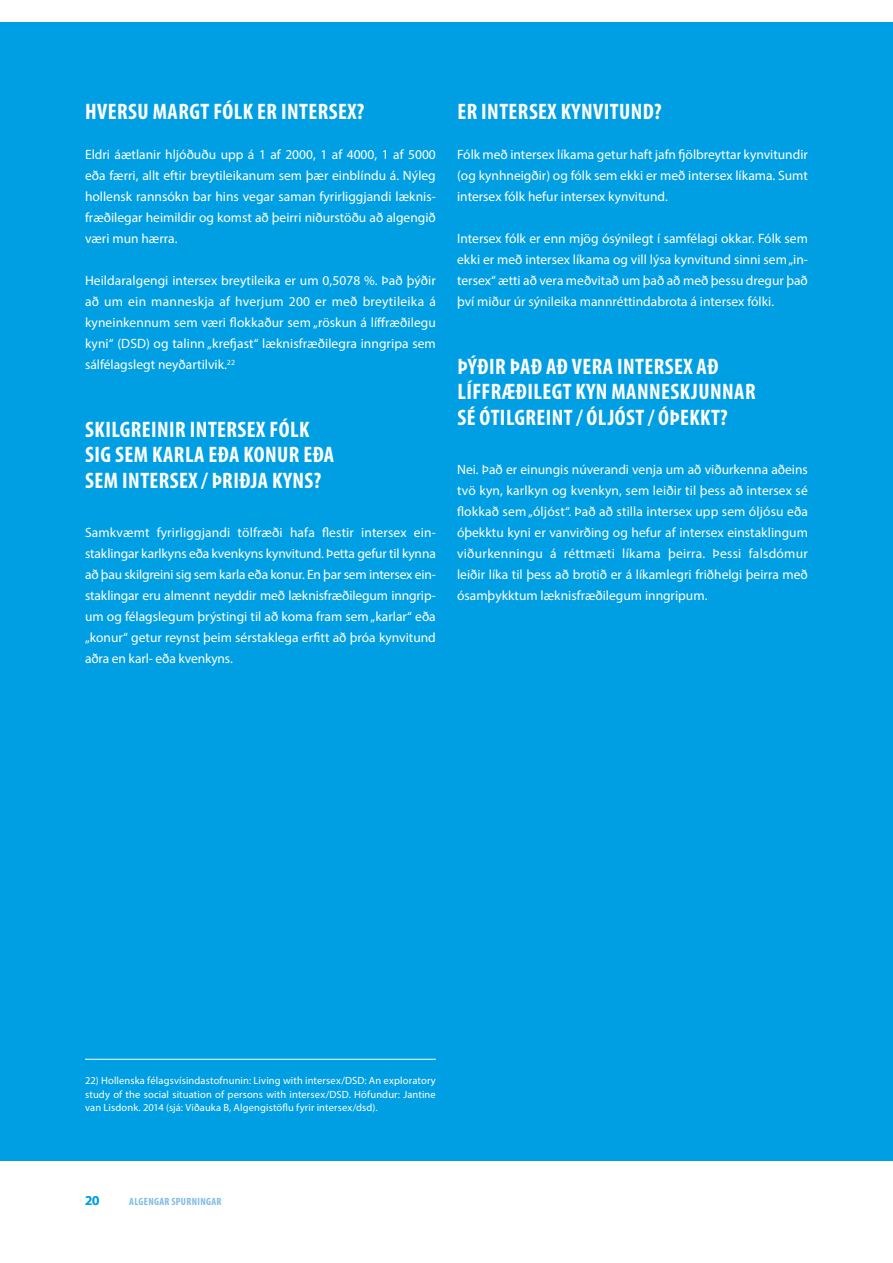
<style>
.page{position:relative;width:893px;height:1263px;background:#fff}
.page>*{position:absolute;margin:0;border:0;box-sizing:border-box;transform-origin:0 0}
.t1{font:700 condensed 22.5px/25.5px "Myriad Pro";letter-spacing:.02em;color:#fff}
.t2{font:13.5px/21px "Myriad Pro";color:#fff;text-align:justify}
.t3{font:600 13.5px "Myriad Pro";color:#159fdb}
.t4{font:10.5px/13.5px "Myriad Pro";letter-spacing:.015em;color:#fff;text-align:justify}
.t5{font:700 condensed 10.5px "Myriad Pro";letter-spacing:.03em;color:#80bbe7}
</style>
<div class="page">
<div style="left:0;top:21px;width:893px;height:1140px;background:#009fe3"></div>
<hr style="left:85px;top:1059px;width:351px;height:1px;background:#fff">
<h1 class="t1" style="left:85px;top:98px;width:281px">HVERSU MARGT FÓLK ER INTERSEX?</h1>
<p class="t2" style="left:85px;top:144px;width:352px">Eldri áætlanir hljóðuðu upp á 1 af 2000, 1 af 4000, 1 af 5000 eða færri, allt eftir breytileikanum sem þær einblíndu á. Nýleg hollensk rannsókn bar hins vegar saman fyrirliggjandi læknis&shy;fræðilegar heimildir og komst að þeirri niðurstöðu að algengið væri mun hærra.</p>
<p class="t2" style="left:85px;top:270px;width:352px">Heildaralgengi intersex breytileika er um 0,5078 %. Það þýðir að um ein manneskja af hverjum 200 er með breytileika á kyneinkennum sem væri flokkaður sem „röskun á líffræðilegu kyni“ (DSD) og talinn „krefjast“ læknisfræðilegra inngripa sem sálfélagslegt neyðartilvik.<sup>22</sup></p>
<h1 class="t1" style="left:85px;top:416px;width:250px">SKILGREINIR INTERSEX FÓLK<br>SIG SEM KARLA EÐA KONUR EÐA<br>SEM INTERSEX / ÞRIÐJA KYNS?</h1>
<p class="t2" style="left:85px;top:522px;width:352px">Samkvæmt fyrirliggjandi tölfræði hafa flestir intersex ein&shy;staklingar karlkyns eða kvenkyns kynvitund. Þetta gefur til kynna að þau skilgreini sig sem karla eða konur. En þar sem intersex ein&shy;staklingar eru almennt neyddir með læknisfræðilegum inngrip&shy;um og félagslegum þrýstingi til að koma fram sem „karlar“ eða „konur“ getur reynst þeim sérstaklega erfitt að þróa kynvitund aðra en karl- eða kvenkyns.</p>
<h1 class="t1" style="left:457px;top:98px;width:206px">ER INTERSEX KYNVITUND?</h1>
<p class="t2" style="left:457px;top:144px;width:352px">Fólk með intersex líkama getur haft jafn fjölbreyttar kynvitundir (og kynhneigðir) og fólk sem ekki er með intersex líkama. Sumt intersex fólk hefur intersex kynvitund.</p>
<p class="t2" style="left:457px;top:228px;width:352px">Intersex fólk er enn mjög ósýnilegt í samfélagi okkar. Fólk sem ekki er með intersex líkama og vill lýsa kynvitund sinni sem „in&shy;tersex“ ætti að vera meðvitað um það að með þessu dregur það því miður úr sýnileika mannréttindabrota á intersex fólki.</p>
<h1 class="t1" style="left:457px;top:353px;width:300px">ÞÝÐIR ÞAÐ AÐ VERA INTERSEX AÐ<br>LÍFFRÆÐILEGT KYN MANNESKJUNNAR<br>SÉ ÓTILGREINT / ÓLJÓST / ÓÞEKKT?</h1>
<p class="t2" style="left:457px;top:459px;width:352px">Nei. Það er einungis núverandi venja um að viðurkenna aðeins tvö kyn, karlkyn og kvenkyn, sem leiðir til þess að intersex sé flokkað sem „óljóst“. Það að stilla intersex upp sem óljósu eða óþekktu kyni er vanvirðing og hefur af intersex einstaklingum viðurkenningu á réttmæti líkama þeirra. Þessi falsdómur leiðir líka til þess að brotið er á líkamlegri friðhelgi þeirra með ósamþykktum læknisfræðilegum inngripum.</p>
<p class="t4" style="left:85px;top:1074px;width:352px">22) Hollenska félagsvísindastofnunin: Living with intersex/DSD: An exploratory study of the social situation of persons with intersex/DSD. Höfundur: Jantine van Lisdonk. 2014 (sjá: Viðauka B, Algengistöflu fyrir intersex/dsd).</p>
<p class="t3" style="left:85px;top:1192px;width:16px">20</p>
<p class="t5" style="left:129px;top:1195px;width:94px">ALGENGAR SPURNINGAR</p>
</div>
